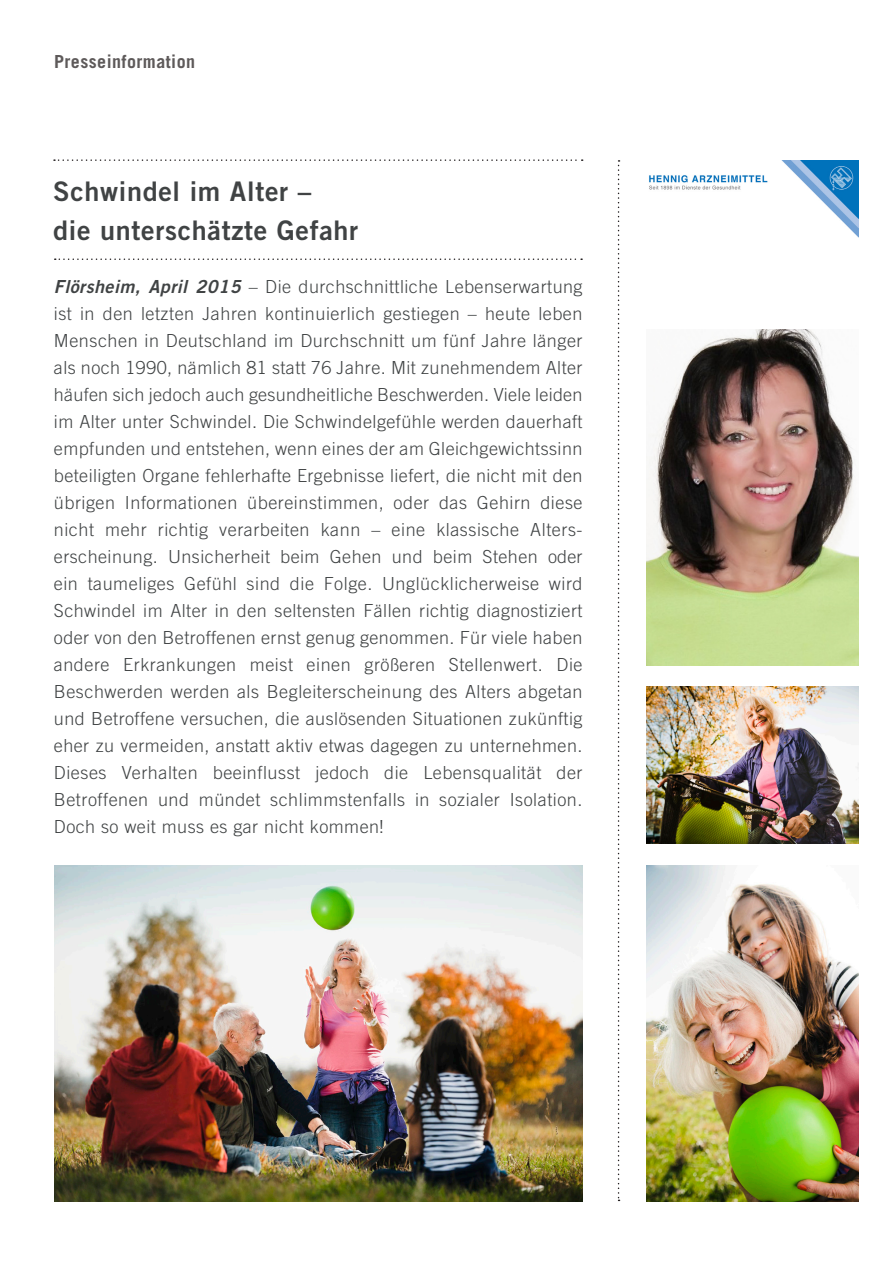
<style>
.page{position:relative;width:893px;height:1263px;background:#fff}
.page>*{position:absolute;margin:0;border:0;box-sizing:border-box;transform-origin:0 0}
.Liste{font:27px/39px "Trade Gothic LT Bold Two";letter-spacing:.025em;color:#404344}
.t1{font:300 18px/27px "Trade Gothic LT";letter-spacing:.025em;color:#404344;text-align:justify}
.t2{font:700 18px "Trade Gothic LT";letter-spacing:.025em;color:#5e5a5a}
.s1{font-family:"Trade Gothic LT Bold Two";font-weight:400;font-style:italic}
</style>
<div class="page">
<svg style="left:54px;top:159px;width:529px;height:2px"></svg>
<svg style="left:55px;top:258px;width:527px;height:2px"></svg>
<img style="left:649px;top:160px;width:210px;height:78px">
<img style="left:54px;top:865px;width:529px;height:336px">
<svg style="left:618px;top:160px;width:1px;height:1041px"></svg>
<img style="left:646px;top:329px;width:213px;height:336px">
<img style="left:646px;top:865px;width:213px;height:336px">
<img style="left:646px;top:686px;width:213px;height:158px">
<p class="t2" style="left:54px;top:50px;width:143px">Presseinformation</p>
<p class="Liste" style="left:53px;top:172px;width:306px">Schwindel im Alter –<br>die unterschätzte Gefahr</p>
<p class="t1" style="left:54px;top:273px;width:530px"><span class="s1">Flörsheim, April 2015</span> – Die durchschnittliche Lebenserwartung ist in den letzten Jahren kontinuierlich gestiegen – heute leben Menschen in Deutschland im Durchschnitt um fünf Jahre länger als noch 1990, nämlich 81 statt 76 Jahre. Mit zunehmendem Alter häufen sich jedoch auch gesundheitliche Beschwerden. Viele leiden im Alter unter Schwindel. Die Schwindelgefühle werden dauerhaft empfunden und entstehen, wenn eines der am Gleichgewichtssinn beteiligten Organe fehlerhafte Ergebnisse liefert, die nicht mit den übrigen Informationen übereinstimmen, oder das Gehirn diese nicht mehr richtig verarbeiten kann – eine klassische Alters&shy;erscheinung. Unsicherheit beim Gehen und beim Stehen oder ein taumeliges Gefühl sind die Folge. Unglücklicherweise wird Schwindel im Alter in den seltensten Fällen richtig diagnostiziert oder von den Betroffenen ernst genug genommen. Für viele haben andere Erkrankungen meist einen größeren Stellenwert. Die Beschwerden werden als Begleiterscheinung des Alters abgetan und Betroffene versuchen, die auslösenden Situationen zukünftig eher zu vermeiden, anstatt aktiv etwas dagegen zu unternehmen.<br>Dieses Verhalten beeinflusst jedoch die Lebensqualität der Betroffenen und mündet schlimmstenfalls in sozialer Isolation.<br>Doch so weit muss es gar nicht kommen!</p>
</div>
